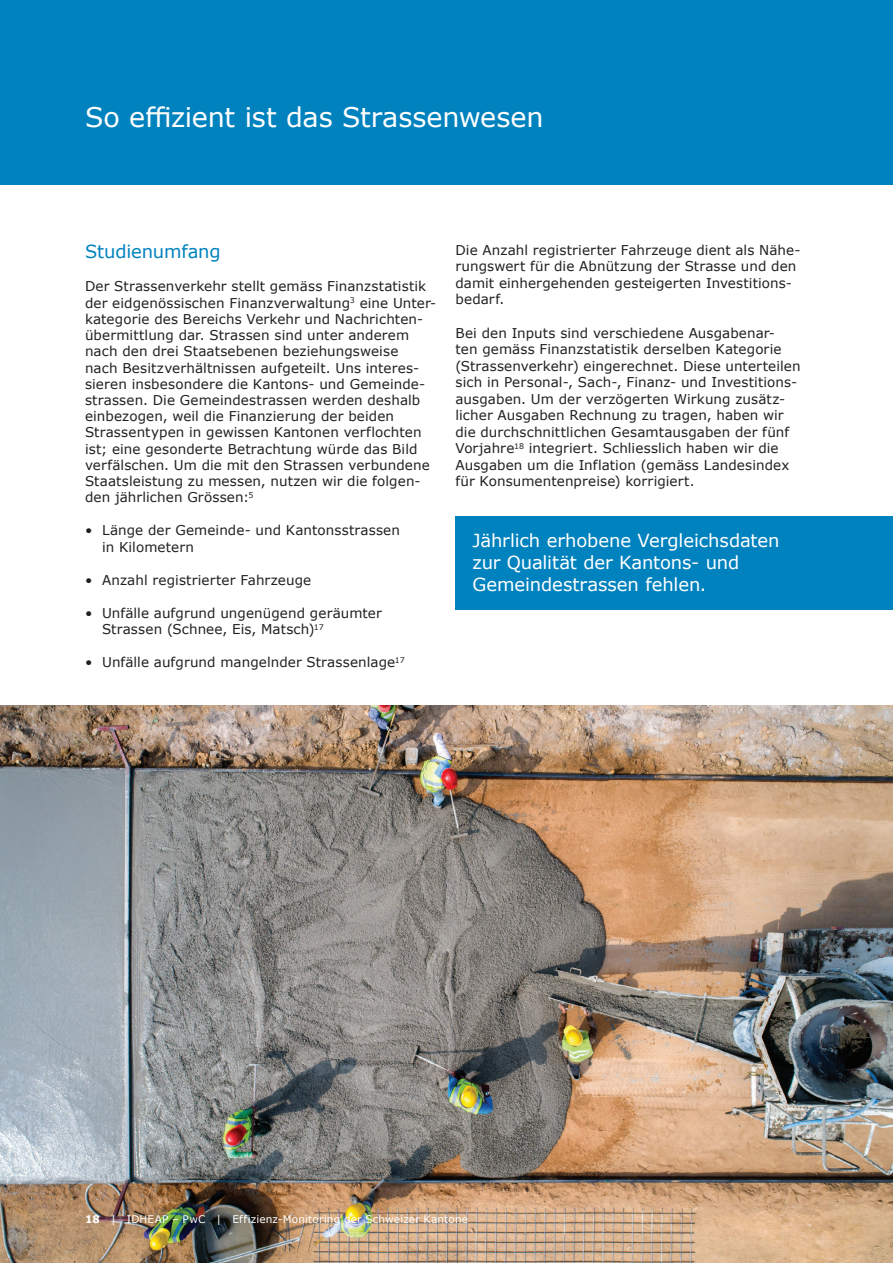
<style>
.page{position:relative;width:893px;height:1263px;background:#fff}
.page>*{position:absolute;margin:0;border:0;box-sizing:border-box;transform-origin:0 0}
.t1{font:27px "Verdana";letter-spacing:-.005em;color:#fff}
.t2{font:18px/21.6px "Verdana";letter-spacing:-.005em;color:#fff}
.t3{font:18px "Verdana";letter-spacing:-.01em;color:#0082bf}
.t4{font:13.5px/16.2px "Verdana";letter-spacing:.01em;color:#231f20}
.t5{font:10.5px "Verdana";letter-spacing:.015em;color:#fff}
.s1{font-weight:700}
</style>
<div class="page">
<div style="left:0;top:0;width:893px;height:185px;background:#0082bf"></div>
<img style="left:0;top:706px;width:893px;height:557px">
<div style="left:455px;top:517px;width:438px;height:93px;background:#0082bf"></div>
<h1 class="t1" style="left:85px;top:99px;width:460px">So effizient ist das Strassenwesen</h1>
<h2 class="t3" style="left:85px;top:239px;width:137px">Studienumfang</h2>
<p class="t4" style="left:85px;top:278px;width:353px">Der Strassenverkehr stellt gemäss Finanzstatistik der eidgenössischen Finanzverwaltung<sup>3</sup> eine Unter&shy;kategorie des Bereichs Verkehr und Nachrichten&shy;übermittlung dar. Strassen sind unter anderem nach den drei Staatsebenen beziehungsweise<br>nach Besitzverhältnissen aufgeteilt. Uns interes&shy;sieren insbesondere die Kantons- und Gemeinde&shy;strassen. Die Gemeindestrassen werden deshalb einbezogen, weil die Finanzierung der beiden Strassentypen in gewissen Kantonen verflochten ist; eine gesonderte Betrachtung würde das Bild verfälschen. Um die mit den Strassen verbundene Staatsleistung zu messen, nutzen wir die folgen&shy;den jährlichen Grössen:<sup>5</sup></p>
<p class="t4" style="left:102px;top:522px;width:299px;text-indent:-17px">• Länge der Gemeinde- und Kantonsstrassen in Kilometern</p>
<p class="t4" style="left:85px;top:572px;width:228px">• Anzahl registrierter Fahrzeuge</p>
<p class="t4" style="left:102px;top:605px;width:281px;text-indent:-17px">• Unfälle aufgrund ungenügend geräumter<br>Strassen (Schnee, Eis, Matsch)<sup>17</sup></p>
<p class="t4" style="left:85px;top:654px;width:321px">• Unfälle aufgrund mangelnder Strassenlage<sup>17</sup></p>
<p class="t4" style="left:455px;top:242px;width:347px">Die Anzahl registrierter Fahrzeuge dient als Nähe&shy;rungswert für die Abnützung der Strasse und den damit einhergehenden gesteigerten Investitions&shy;bedarf.</p>
<p class="t4" style="left:455px;top:325px;width:347px">Bei den Inputs sind verschiedene Ausgabenar&shy;ten gemäss Finanzstatistik derselben Kategorie (Strassenverkehr) eingerechnet. Diese unterteilen sich in Personal-, Sach-, Finanz- und Investitions&shy;ausgaben. Um der verzögerten Wirkung zusätz&shy;licher Ausgaben Rechnung zu tragen, haben wir die durchschnittlichen Gesamtausgaben der fünf Vorjahre<sup>18</sup> integriert. Schliesslich haben wir die Ausgaben um die Inflation (gemäss Landesindex für Konsumentenpreise) korrigiert.</p>
<h2 class="t2" style="left:472px;top:530px;width:309px">Jährlich erhobene Vergleichsdaten zur Qualität der Kantons- und<br>Gemeindestrassen fehlen.</h2>
<p class="t5" style="left:85px;top:1212px;width:385px"><span class="s1">18</span> | IDHEAP – PwC | Effizienz-Monitoring der Schweizer Kantone</p>
</div>
